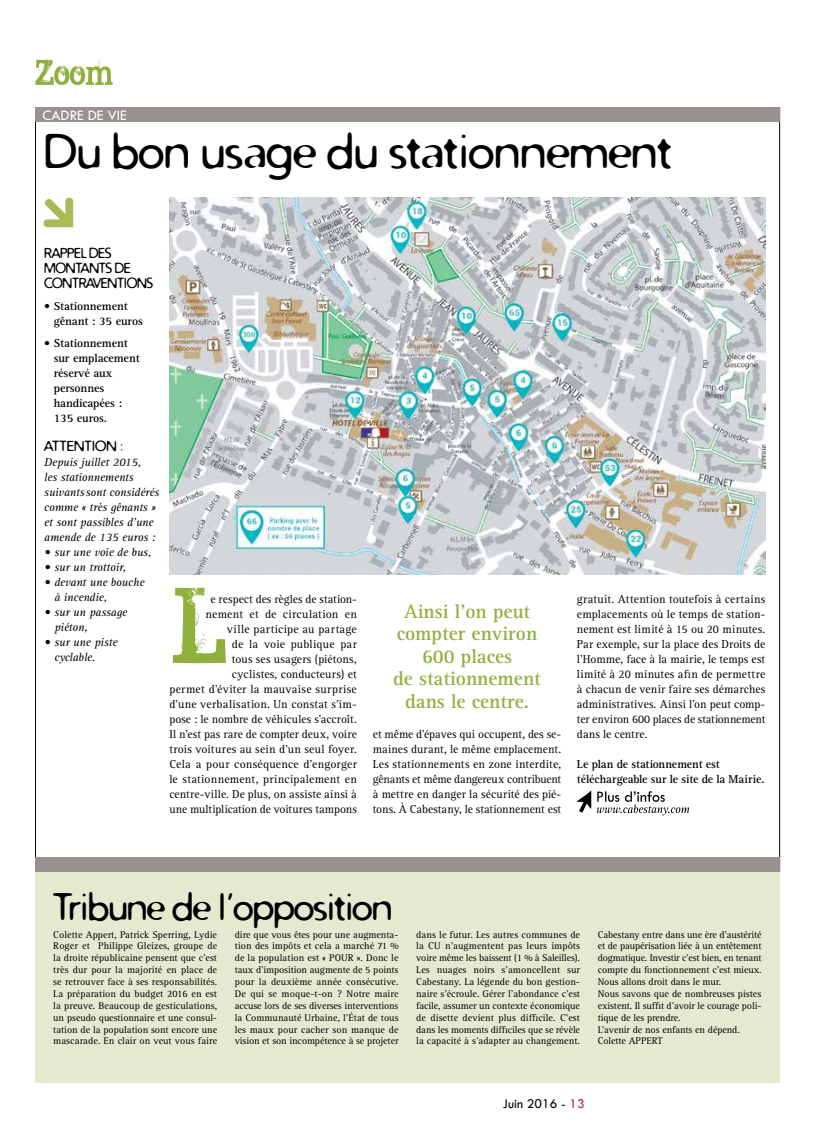
<style>
.page{position:relative;width:815px;height:1134px;background:#fff}
.page>*{position:absolute;margin:0;border:0;box-sizing:border-box;transform-origin:0 0}
.t1{font:47.5px "Distro";color:#000}
.t2{font:37.5px "Distro";letter-spacing:-.02em;color:#000}
.t3{font:700 20px/22.5px "Rotis Serif";color:#90b03e;text-align:center}
.t4{font:15px "Tw Cen";color:#fff}
.t5{font:14.38px/15px "Distro";letter-spacing:-.02em;color:#000;scale:.95 1}
.t6{font:14.38px "Distro";color:#000}
.t7{font:13.75px "Tw Cen";color:#000}
.t8{font:11.88px/15px "Rotis Serif";letter-spacing:.01em;color:#000;text-align:justify}
.t9{font:italic 11.88px/15px "Rotis Serif";letter-spacing:-.01em;color:#000}
.t10{font:700 11.88px/15px "Rotis Serif";letter-spacing:-.01em;color:#000}
.t11{font:10px/11.9px "Rotis Serif";letter-spacing:-.01em;color:#000;text-align:justify}
.s1{color:#a42166}
</style>
<div class="page">
<svg style="left:35px;top:59px;width:78px;height:26px"></svg>
<hr style="left:779px;top:108px;width:1px;height:764px;background:#000">
<div style="left:35px;top:872px;width:745px;height:211px;background:#e5e9d0"></div>
<svg style="left:43px;top:197px;width:30px;height:30px"></svg>
<img style="left:169px;top:198px;width:596px;height:376px">
<hr style="left:35px;top:108px;width:1px;height:764px;background:#000">
<div style="left:35px;top:858px;width:745px;height:14px;background:#989190"></div>
<div style="left:35px;top:108px;width:745px;height:14px;background:#989190"></div>
<svg style="left:173px;top:588px;width:53px;height:75px"></svg>
<svg style="left:577px;top:790px;width:112px;height:25px"></svg>
<h3 class="t4" style="left:43px;top:106px;width:86px">CADRE DE VIE</h3>
<h1 class="t1" style="left:44px;top:121px;width:629px">Du bon usage du stationnement</h1>
<h3 class="t5" style="left:44px;top:245px;width:116px">RAPPEL DES<br>MONTANTS DE<br>CONTRAVENTIONS</h3>
<p class="t10" style="left:54px;top:299px;width:91px;text-indent:-9px">• Stationnement gênant : 35 euros</p>
<p class="t10" style="left:54px;top:336px;width:87px;text-indent:-9px">• Stationnement sur emplacement réservé aux personnes handicapées :<br>135 euros.</p>
<h3 class="t6" style="left:44px;top:437px;width:81px">ATTENTION :</h3>
<p class="t9" style="left:44px;top:455px;width:117px">Depuis juillet 2015,<br>les stationnements suivants sont considérés comme « très gênants » et sont passibles d’une amende de 135 euros :</p>
<p class="t9" style="left:44px;top:545px;width:109px">• sur une voie de bus,</p>
<p class="t9" style="left:44px;top:560px;width:83px">• sur un trottoir,</p>
<p class="t9" style="left:54px;top:575px;width:92px;text-indent:-10px">• devant une bouche à incendie,</p>
<p class="t9" style="left:54px;top:605px;width:74px;text-indent:-10px">• sur un passage piéton,</p>
<p class="t9" style="left:54px;top:635px;width:64px;text-indent:-10px">• sur une piste cyclable.</p>
<p class="t8" style="left:169px;top:592px;width:189px;text-align:right">e respect des règles de station-<br>nement et de circulation en<br>ville participe au partage<br>de la voie publique par<br>tous ses usagers (piétons,<br>cyclistes, conducteurs) et<br>permet d’éviter la mauvaise surprise d’une verbalisation. Un constat s’im&shy;pose : le nombre de véhicules s’accroît.<br>Il n’est pas rare de compter deux, voire trois voitures au sein d’un seul foyer.<br>Cela a pour conséquence d’engorger le stationnement, principalement en centre-ville. De plus, on assiste ainsi à une multiplication de voitures tampons</p>
<h3 class="t3" style="left:393px;top:600px;width:149px">Ainsi l’on peut compter environ<br>600 places<br>de stationnement dans le centre.</h3>
<p class="t8" style="left:373px;top:727px;width:190px">et même d’épaves qui occupent, des se&shy;maines durant, le même emplacement.<br>Les stationnements en zone interdite, gênants et même dangereux contribuent à mettre en danger la sécurité des pié&shy;tons. À Cabestany, le stationnement est</p>
<p class="t8" style="left:577px;top:592px;width:190px">gratuit. Attention toutefois à certains emplacements où le temps de station&shy;nement est limité à 15 ou 20 minutes.<br>Par exemple, sur la place des Droits de l’Homme, face à la mairie, le temps est limité à 20 minutes afin de permettre à chacun de venir faire ses démarches administratives. Ainsi l’on peut comp&shy;ter environ 600 places de stationnement dans le centre.</p>
<p class="t10" style="left:577px;top:756px;width:189px">Le plan de stationnement est téléchargeable sur le site de la Mairie.</p>
<h2 class="t2" style="left:53px;top:882px;width:340px">Tribune de l’opposition</h2>
<p class="t11" style="left:53px;top:928px;width:165px">Colette Appert, Patrick Sperring, Lydie Roger et Philippe Gleizes, groupe de la droite républicaine pensent que c’est très dur pour la majorité en place de se retrouver face à ses responsabilités.<br>La préparation du budget 2016 en est la preuve. Beaucoup de gesticulations, un pseudo questionnaire et une consul&shy;tation de la population sont encore une mascarade. En clair on veut vous faire</p>
<p class="t11" style="left:235px;top:928px;width:165px">dire que vous êtes pour une augmenta&shy;tion des impôts et cela a marché 71 % de la population est « POUR ». Donc le taux d’imposition augmente de 5 points pour la deuxième année consécutive.<br>De qui se moque-t-on ? Notre maire accuse lors de ses diverses interventions la Communauté Urbaine, l’État de tous les maux pour cacher son manque de vision et son incompétence à se projeter</p>
<p class="t11" style="left:416px;top:928px;width:165px">dans le futur. Les autres communes de la CU n’augmentent pas leurs impôts voire même les baissent (1 % à Saleilles).<br>Les nuages noirs s’amoncellent sur Cabestany. La légende du bon gestion&shy;naire s’écroule. Gérer l’abondance c’est facile, assumer un contexte économique de disette devient plus difficile. C’est dans les moments difficiles que se révèle la capacité à s’adapter au changement.</p>
<p class="t11" style="left:598px;top:928px;width:165px;text-align:left">Cabestany entre dans une ère d’austérité et de paupérisation liée à un entêtement dogmatique. Investir c’est bien, en tenant compte du fonctionnement c’est mieux.<br>Nous allons droit dans le mur.<br>Nous savons que de nombreuses pistes existent. Il suffit d’avoir le courage poli&shy;tique de les prendre.<br>L’avenir de nos enfants en dépend.<br>Colette APPERT</p>
<h3 class="t7" style="left:503px;top:1095px;width:83px">Juin 2016 - <span class="s1">13</span></h3>
</div>
